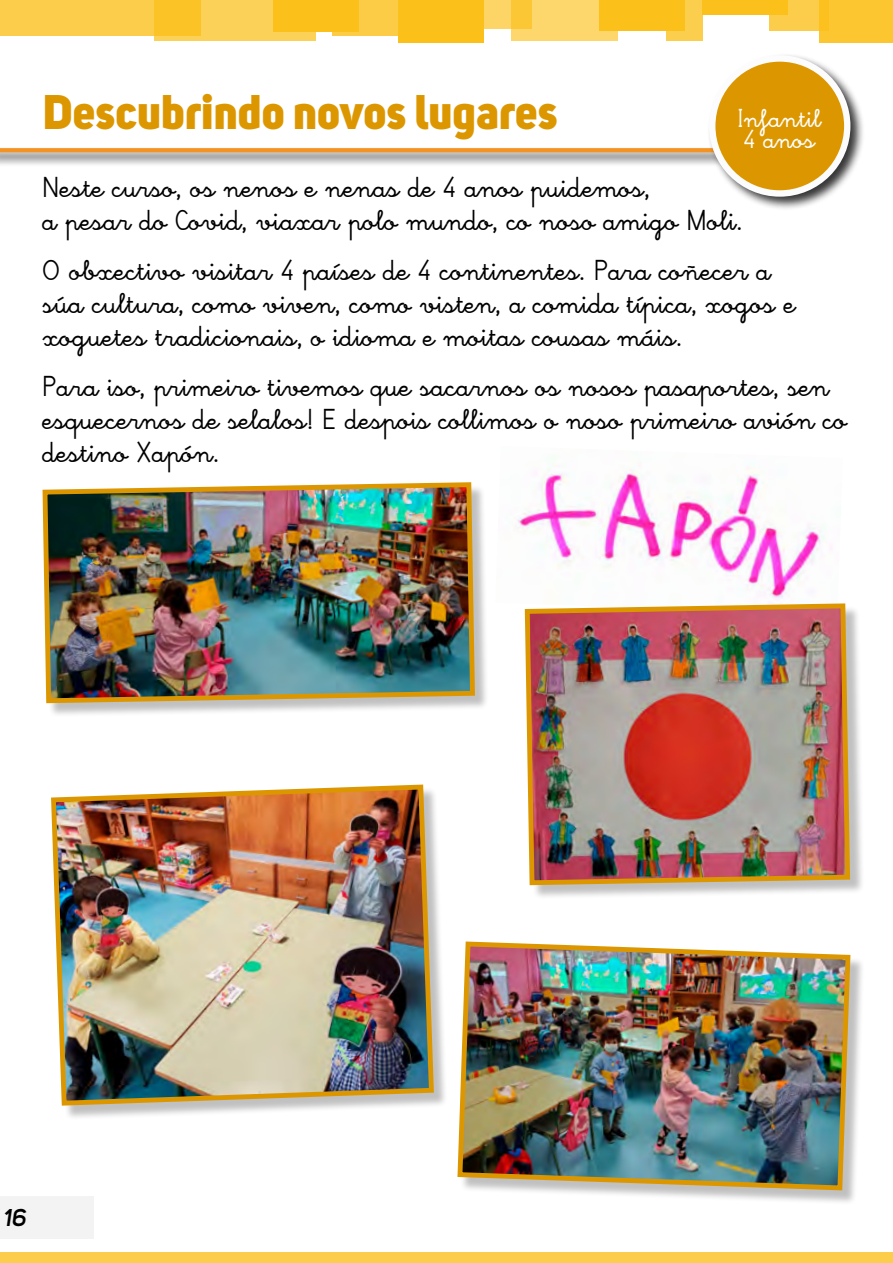
<style>
.page{position:relative;width:893px;height:1263px;background:#fff}
.page>*{position:absolute;margin:0;border:0;box-sizing:border-box;transform-origin:0 0}
.t1{font:800 48px "Uni Sans";letter-spacing:-.01em;color:#dc9700}
.t2{font:30px/33px "Escolar 2 Negra";color:#000}
.t3{font:27px/21px "Escolar 2 Negra";color:#fff}
.t4{font:italic 600 24px "Uni Sans";color:#000}
</style>
<div class="page">
<div style="left:0;top:145px;width:793px;height:22px;background:#000;opacity:.79"></div>
<svg style="left:0;top:148px;width:707px;height:4px;background:#f39628"></svg>
<div style="left:707px;top:53px;width:157px;height:158px;background:#000;opacity:.79"></div>
<div style="left:712px;top:58px;width:135px;height:135px;background:#dc9700;border-radius:50%"></div>
<div style="left:709px;top:55px;width:141px;height:142px;border:6px solid #fcfcfc;border-radius:50%"></div>
<div style="left:44px;top:485px;width:445px;height:233px;background:#000;opacity:.25"></div>
<img style="left:42px;top:482px;width:435px;height:224px">
<div style="left:461px;top:944px;width:403px;height:261px;background:#000;opacity:.25"></div>
<img style="left:457px;top:941px;width:396px;height:252px">
<img style="left:517px;top:468px;width:315px;height:132px">
<div style="left:54px;top:787px;width:394px;height:333px;background:#000;opacity:.25"></div>
<img style="left:51px;top:784px;width:385px;height:324px">
<div style="left:527px;top:606px;width:337px;height:294px;background:#000;opacity:.25"></div>
<img style="left:524px;top:603px;width:328px;height:285px">
<div style="left:0;top:0;width:201px;height:35px;background:#fccd4a"></div>
<svg style="left:154px;top:0;width:162px;height:40px;background:#fccc46"></svg>
<div style="left:274px;top:0;width:85px;height:32px;background:#fcc01a"></div>
<svg style="left:332px;top:0;width:66px;height:36px;fill:#fccc46"></svg>
<div style="left:398px;top:0;width:85px;height:43px;background:#fcc01a"></div>
<svg style="left:483px;top:0;width:28px;height:29px"></svg>
<svg style="left:511px;top:0;width:106px;height:40px;background:#fcd362"></svg>
<div style="left:599px;top:0;width:85px;height:31px;background:#fcc01a"></div>
<svg style="left:666px;top:0;width:37px;height:40px"></svg>
<div style="left:703px;top:0;width:85px;height:15px;background:#fcc01a"></div>
<svg style="left:770px;top:0;width:49px;height:31px;fill:#fccd4a"></svg>
<div style="left:819px;top:0;width:74px;height:43px;background:linear-gradient(to right,#fcc42b,#fcc734)"></div>
<div style="left:0;top:1196px;width:94px;height:42px;background:#f3f3f3"></div>
<div style="left:0;top:1252px;width:893px;height:11px;background:#fccd4a"></div>
<h1 class="t1" style="left:43px;top:81px;width:517px">Descubrindo novos lugares</h1>
<p class="t3" style="left:737px;top:110px;width:85px">Infantil<br>4 anos</p>
<p class="t2" style="left:43px;top:172px;width:702px">Neste curso, os nenos e nenas de 4 anos puidemos,<br>a pesar do Covid, viaxar polo mundo, co noso amigo Moli.</p>
<p class="t2" style="left:43px;top:255px;width:754px">O obxectivo visitar 4 países de 4 continentes. Para coñecer a súa cultura, como viven, como visten, a comida típica, xogos e xoguetes tradicionais, o idioma e moitas cousas máis.</p>
<p class="t2" style="left:43px;top:371px;width:806px">Para iso, primeiro tivemos que sacarnos os nosos pasaportes, sen esquecernos de selalos! E despois collimos o noso primeiro avión co destino Xapón.</p>
<p class="t4" style="left:4px;top:1204px;width:24px">16</p>
</div>
